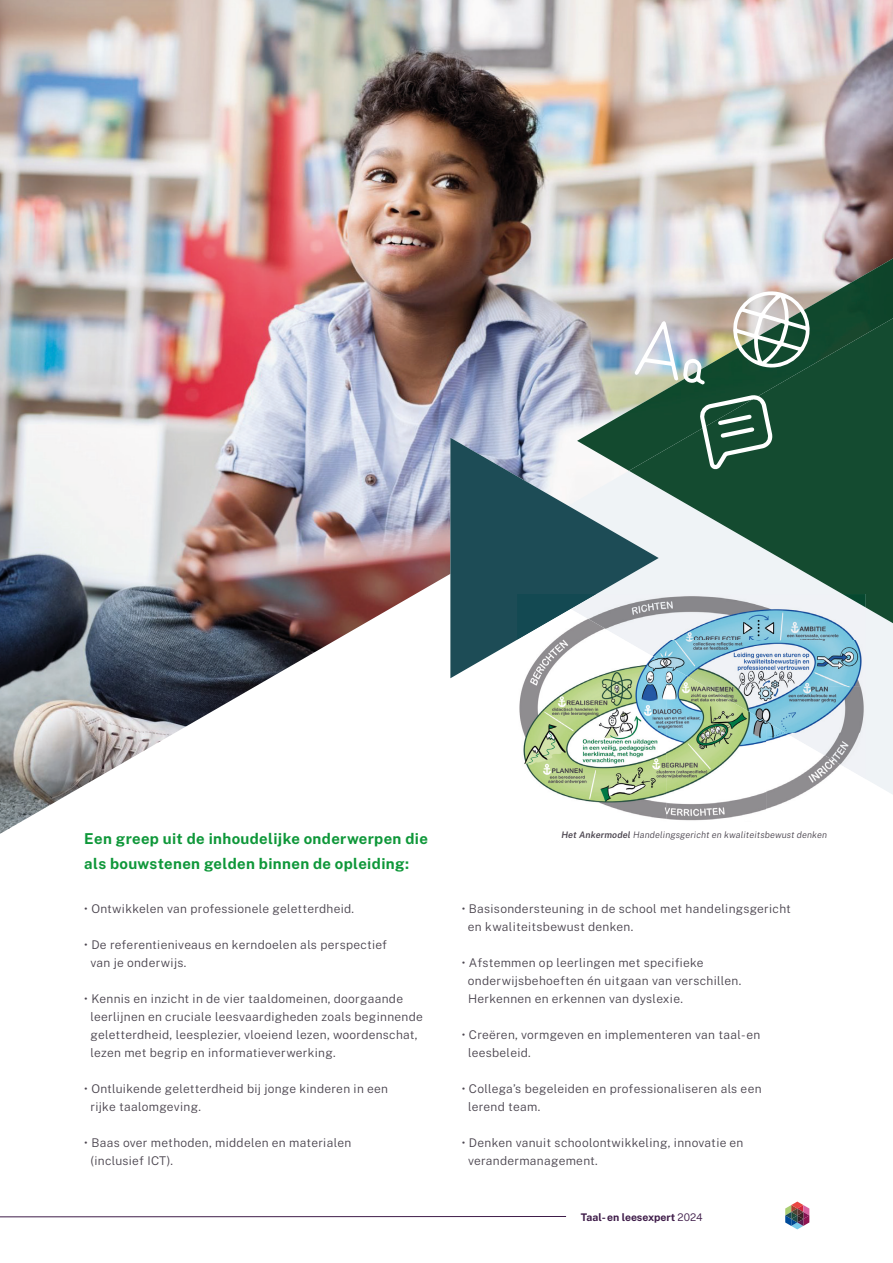
<style>
.page{position:relative;width:893px;height:1263px;background:#fff}
.page>*{position:absolute;margin:0;border:0;box-sizing:border-box;transform-origin:0 0}
.t1{font:700 15px/25.5px "Public Sans";letter-spacing:.025em;color:#0e9739}
.t2{font:300 12px/18px "Public Sans";letter-spacing:.025em;color:#4a444e}
.t3{font:700 10.5px "Public Sans";color:#3e1c49}
.t4{font:italic 300 9px "Public Sans";letter-spacing:.015em;color:#4a444e}
.s1{font-weight:600}
.s2{font-weight:300}
</style>
<div class="page">
<img style="left:0;top:0;width:893px;height:834px">
<svg style="left:450px;top:438px;width:179px;height:240px;fill:#1d4c56"></svg>
<svg style="left:629px;top:471px;width:264px;height:152px;fill:#144b30"></svg>
<img style="left:577px;top:258px;width:316px;height:213px">
<svg style="left:0;top:1216px;width:567px;height:2px"></svg>
<svg style="left:785px;top:1201px;width:24px;height:28px"></svg>
<svg style="left:729px;top:287px;width:85px;height:85px"></svg>
<svg style="left:635px;top:321px;width:70px;height:64px"></svg>
<svg style="left:699px;top:394px;width:74px;height:76px"></svg>
<img style="left:517px;top:640px;width:149px;height:181px">
<img style="left:666px;top:687px;width:100px;height:134px">
<img style="left:766px;top:733px;width:100px;height:88px">
<img style="left:596px;top:594px;width:270px;height:46px">
<img style="left:625px;top:640px;width:241px;height:47px">
<img style="left:705px;top:686px;width:161px;height:47px">
<img style="left:785px;top:733px;width:81px;height:46px">
<img style="left:517px;top:594px;width:79px;height:46px">
<img style="left:842px;top:594px;width:24px;height:13px">
<p class="t1" style="left:84px;top:825px;width:345px">Een greep uit de inhoudelijke onderwerpen die als bouwstenen gelden binnen de opleiding:</p>
<p class="t2" style="left:84px;top:899px;width:271px">• Ontwikkelen van professionele geletterdheid.</p>
<p class="t2" style="left:90px;top:935px;width:298px;text-indent:-6px">• De referentieniveaus en kerndoelen als perspectief van je onderwijs.</p>
<p class="t2" style="left:91px;top:989px;width:334px;text-indent:-6px">• Kennis en inzicht in de vier taaldomeinen, doorgaande leerlijnen en cruciale leesvaardigheden zoals beginnende geletterdheid, leesplezier, vloeiend lezen, woordenschat, lezen met begrip en informatieverwerking.</p>
<p class="t2" style="left:91px;top:1079px;width:299px;text-indent:-6px">• Ontluikende geletterdheid bij jonge kinderen in een rijke taalomgeving.</p>
<p class="t2" style="left:91px;top:1133px;width:262px;text-indent:-6px">• Baas over methoden, middelen en materialen (inclusief ICT).</p>
<p class="t4" style="left:561px;top:829px;width:267px"><span class="s1">Het Ankermodel</span> Handelingsgericht en kwaliteitsbewust denken</p>
<p class="t2" style="left:468px;top:899px;width:324px;text-indent:-6px">• Basisondersteuning in de school met handelingsgericht en kwaliteitsbewust denken.</p>
<p class="t2" style="left:468px;top:953px;width:275px;text-indent:-6px">• Afstemmen op leerlingen met specifieke onderwijsbehoeften én uitgaan van verschillen.<br>Herkennen en erkennen van dyslexie.</p>
<p class="t2" style="left:468px;top:1025px;width:294px;text-indent:-6px">• Creëren, vormgeven en implementeren van taal- en leesbeleid.</p>
<p class="t2" style="left:468px;top:1079px;width:295px;text-indent:-6px">• Collega’s begeleiden en professionaliseren als een lerend team.</p>
<p class="t2" style="left:468px;top:1133px;width:277px;text-indent:-6px">• Denken vanuit schoolontwikkeling, innovatie en verandermanagement.</p>
<p class="t3" style="left:581px;top:1209px;width:123px">Taal- en leesexpert <span class="s2">2024</span></p>
</div>
